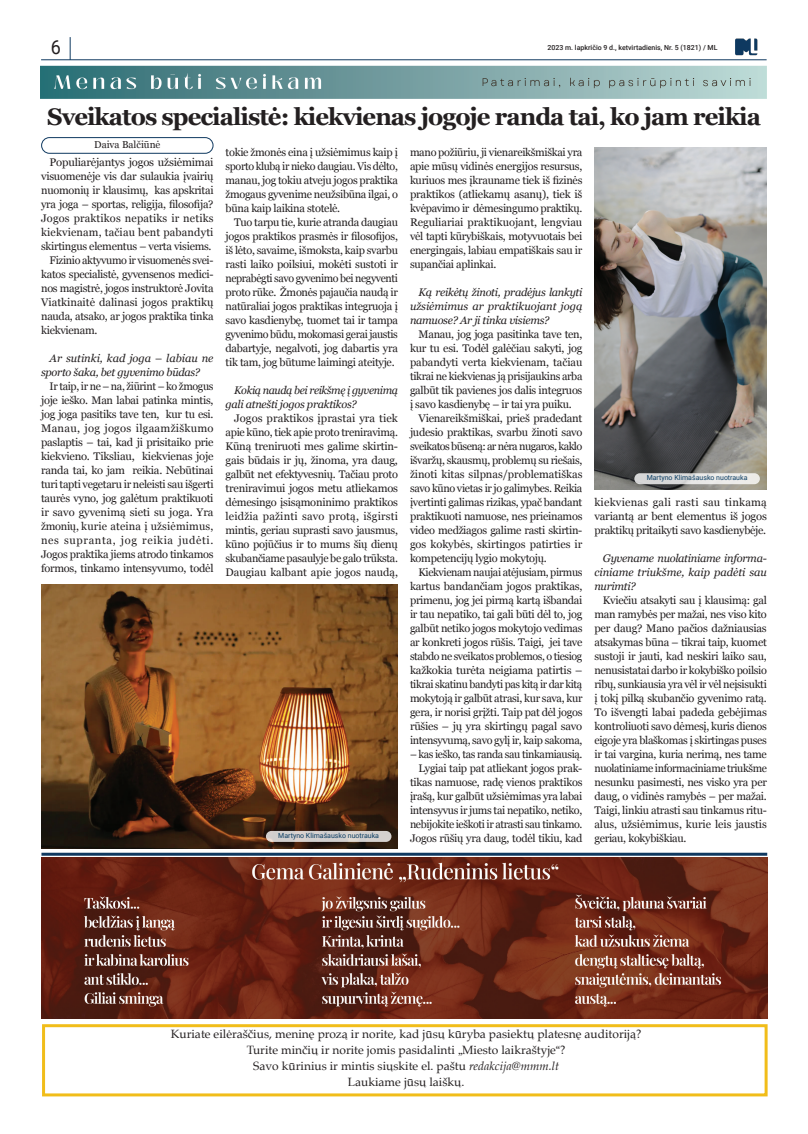
<style>
.page{position:relative;width:808px;height:1134px;background:#fff}
.page>*{position:absolute;margin:0;border:0;box-sizing:border-box;transform-origin:0 0}
.t1{font:700 24px "Georgia";letter-spacing:-.04em;color:#231f20}
.t2{font:19.2px "Roboto";color:#231f20;scale:.94 1}
.t3{font:12px "Palatino";color:#231f20}
.t4{font:11px/14px "Georgia";letter-spacing:-.025em;color:#231f20;text-align:justify}
.t5{font:italic 11px/14px "Georgia";letter-spacing:-.025em;color:#231f20}
.t6{font:10px "Georgia";color:#231f20}
.t7{font:7px "Roboto";color:#0a3c62}
.t8{font:500 7px "Roboto";color:#231f20}
.s1{font-style:normal}
.s2{font-family:"Georgia";font-size:11px}
.s3{font-style:italic}
</style>
<div class="page">
<hr style="left:41px;top:60px;width:726px;height:1px;background:#0e3960">
<svg style="left:70px;top:37px;width:1px;height:23px"></svg>
<img style="left:735px;top:38px;width:23px;height:18px">
<img style="left:41px;top:65px;width:726px;height:34px">
<div style="left:41px;top:137px;width:173px;height:17px;border:1px solid #0f3960;border-radius:8px"></div>
<img style="left:594px;top:147px;width:173px;height:343px">
<img style="left:41px;top:584px;width:357px;height:264px">
<hr style="left:41px;top:853px;width:726px;height:3px;background:#0f3960">
<div style="left:42px;top:1024px;width:725px;height:72px;border:3px solid #f1bd19"></div>
<img style="left:41px;top:857px;width:726px;height:161px">
<svg style="left:634px;top:473px;width:126px;height:11px"></svg>
<div style="left:266px;top:831px;width:125px;height:11px;background:#d3d0ce;border-radius:5px"></div>
<h2 class="t2" style="left:51px;top:34px;width:12px">6</h2>
<p class="t8" style="left:547px;top:42px;width:171px">2023 m. lapkričio 9 d., ketvirtadienis, Nr. 5 (1821) / ML</p>
<p class="t1" style="left:47px;top:99px;width:715px">Sveikatos specialistė: kiekvienas jogoje randa tai, ko jam reikia</p>
<p class="t6" style="left:94px;top:137px;width:68px">Daiva Balčiūnė</p>
<p class="t4" style="left:226px;top:144px;width:174px">tokie žmonės eina į užsiėmimus kaip į sporto klubą ir nieko daugiau. Vis dėlto, manau, jog tokiu atveju jogos praktika žmogaus gyvenime neužsibūna ilgai, o būna kaip laikina stotelė.</p>
<p class="t4" style="left:226px;top:214px;width:174px;text-indent:9px">Tuo tarpu tie, kurie atranda daugiau jogos praktikos prasmės ir filosofijos, iš lėto, savaime, išmoksta, kaip svarbu rasti laiko poilsiui, mokėti sustoti ir neprabėgti savo gyvenimo bei negyventi proto rūke. Žmonės pajaučia naudą ir natūraliai jogos praktikas integruoja į savo kasdienybę, tuomet tai ir tampa gyvenimo būdu, mokomasi gerai jaustis dabartyje, negalvoti, jog dabartis yra tik tam, jog būtume laimingi ateityje.</p>
<p class="t5" style="left:226px;top:382px;width:174px;text-indent:9px">Kokią naudą bei reikšmę į gyvenimą gali atnešti jogos praktikos?</p>
<p class="t4" style="left:226px;top:410px;width:174px;text-indent:9px">Jogos praktikos įprastai yra tiek apie kūno, tiek apie proto treniravimą.<br>Kūną treniruoti mes galime skirtin&shy;gais būdais ir jų, žinoma, yra daug, galbūt net efektyvesnių. Tačiau proto treniravimui jogos metu atliekamos dėmesingo įsisąmoninimo praktikos leidžia pažinti savo protą, išgirsti mintis, geriau suprasti savo jausmus, kūno pojūčius ir to mums šių dienų skubančiame pasaulyje be galo trūksta.<br>Daugiau kalbant apie jogos naudą,</p>
<p class="t4" style="left:410px;top:144px;width:174px">mano požiūriu, ji vienareikšmiškai yra apie mūsų vidinės energijos resursus, kuriuos mes įkrauname tiek iš fizinės praktikos (atliekamų asanų), tiek iš kvėpavimo ir dėmesingumo praktikų.<br>Reguliariai praktikuojant, lengviau vėl tapti kūrybiškais, motyvuotais bei energingais, labiau empatiškais sau ir supančiai aplinkai.</p>
<p class="t5" style="left:410px;top:284px;width:174px;text-align:justify;text-indent:9px">Ką reikėtų žinoti, pradėjus lankyti užsiėmimus ar praktikuojant jogą namuose? Ar ji tinka visiems?</p>
<p class="t4" style="left:410px;top:326px;width:174px;text-indent:9px">Manau, jog joga pasitinka tave ten, kur tu esi. Todėl galėčiau sakyti, jog pabandyti verta kiekvienam, tačiau tikrai ne kiekvienas ją prisijaukins arba galbūt tik pavienes jos dalis integruos į savo kasdienybę – ir tai yra puiku.</p>
<p class="t4" style="left:410px;top:410px;width:174px;text-indent:9px">Vienareikšmiškai, prieš pradedant judesio praktikas, svarbu žinoti savo sveikatos būseną: ar nėra nugaros, kaklo išvaržų, skausmų, problemų su riešais, žinoti kitas silpnas/problematiškas savo kūno vietas ir jo galimybes. Reikia įvertinti galimas rizikas, ypač bandant praktikuoti namuose, nes prieinamos video medžiagos galime rasti skirtin&shy;gos kokybės, skirtingos patirties ir kompetencijų lygio mokytojų.</p>
<p class="t4" style="left:410px;top:564px;width:174px;text-indent:9px">Kiekvienam naujai atėjusiam, pirmus kartus bandančiam jogos praktikas, primenu, jog jei pirmą kartą išbandai ir tau nepatiko, tai gali būti dėl to, jog galbūt netiko jogos mokytojo vedimas ar konkreti jogos rūšis. Taigi, jei tave stabdo ne sveikatos problemos, o tiesiog kažkokia turėta neigiama patirtis – tikrai skatinu bandyti pas kitą ir dar kitą mokytoją ir galbūt atrasi, kur sava, kur gera, ir norisi grįžti. Taip pat dėl jogos rūšies – jų yra skirtingų pagal savo intensyvumą, savo gylį ir, kaip sakoma,</p>
<p class="t4" style="left:410px;top:746px;width:174px">– kas ieško, tas randa sau tinkamiausią.</p>
<p class="t4" style="left:410px;top:760px;width:174px;text-indent:9px">Lygiai taip pat atliekant jogos prak&shy;tikas namuose, radę vienos praktikos įrašą, kur galbūt užsiėmimas yra labai intensyvus ir jums tai nepatiko, netiko, nebijokite ieškoti ir atrasti sau tinkamo.<br>Jogos rūšių yra daug, todėl tikiu, kad</p>
<p class="t4" style="left:41px;top:155px;width:174px;text-indent:9px">Populiarėjantys jogos užsiėmimai visuomenėje vis dar sulaukia įvairių nuomonių ir klausimų, kas apskritai yra joga – sportas, religija, filosofija?<br>Jogos praktikos nepatiks ir netiks kiekvienam, tačiau bent pabandyti skirtingus elementus – verta visiems.</p>
<p class="t4" style="left:41px;top:253px;width:174px;text-indent:9px">Fizinio aktyvumo ir visuomenės svei&shy;katos specialistė, gyvensenos medici&shy;nos magistrė, jogos instruktorė Jovita Viatkinaitė dalinasi jogos praktikų nauda, atsako, ar jogos praktika tinka kiekvienam.</p>
<p class="t5" style="left:41px;top:351px;width:174px;text-indent:9px">Ar sutinki, kad joga <span class="s1">–</span> labiau ne sporto šaka, bet gyvenimo būdas?</p>
<p class="t4" style="left:41px;top:379px;width:174px;text-indent:9px">Ir taip, ir ne – na, žiūrint – ko žmogus joje ieško. Man labai patinka mintis, jog joga pasitiks tave ten, kur tu esi.<br>Manau, jog jogos ilgaamžiškumo paslaptis – tai, kad ji prisitaiko prie kiekvieno. Tiksliau, kiekvienas joje randa tai, ko jam reikia. Nebūtinai turi tapti vegetaru ir neleisti sau išgerti taurės vyno, jog galėtum praktikuoti ir savo gyvenimą sieti su joga. Yra žmonių, kurie ateina į užsiėmimus, nes supranta, jog reikia judėti.<br>Jogos praktika jiems atrodo tinkamos formos, tinkamo intensyvumo, todėl</p>
<p class="t7" style="left:647px;top:473px;width:102px">Martyno Klimašausko nuotrauka</p>
<p class="t4" style="left:594px;top:495px;width:174px">kiekvienas gali rasti sau tinkamą variantą ar bent elementus iš jogos praktikų pritaikyti savo kasdienybėje.</p>
<p class="t5" style="left:594px;top:551px;width:174px;text-align:justify;text-indent:9px">Gyvename nuolatiniame informa&shy;ciniame triukšme, kaip padėti sau nurimti?</p>
<p class="t4" style="left:594px;top:593px;width:174px;text-indent:9px">Kviečiu atsakyti sau į klausimą: gal man ramybės per mažai, nes viso kito per daug? Mano pačios dažniausias atsakymas būna – tikrai taip, kuomet sustoji ir jauti, kad neskiri laiko sau, nenusistatai darbo ir kokybiško poilsio ribų, sunkiausia yra vėl ir vėl neįsisukti į tokį pilką skubančio gyvenimo ratą.<br>To išvengti labai padeda gebėjimas kontroliuoti savo dėmesį, kuris dienos eigoje yra blaškomas į skirtingas puses ir tai vargina, kuria nerimą, nes tame nuolatiniame informaciniame triukšme nesunku pasimesti, nes visko yra per daug, o vidinės ramybės – per mažai.<br>Taigi, linkiu atrasti sau tinkamus ritu&shy;alus, užsiėmimus, kurie leis jaustis geriau, kokybiškiau.</p>
<p class="t7" style="left:278px;top:831px;width:102px">Martyno Klimašausko nuotrauka</p>
<p class="t3" style="left:171px;top:1024px;width:472px">Kuriate eilėraščius, meninę prozą ir norite, kad jūsų kūryba pasiektų platesnę auditoriją?</p>
<p class="t3" style="left:247px;top:1040px;width:320px">Turite minčių ir norite jomis pasidalinti <span class="s2">„</span>Miesto laikraštyje<span class="s2">“</span>?</p>
<p class="t3" style="left:253px;top:1056px;width:307px">Savo kūrinius ir mintis siųskite el. paštu <span class="s3">redakcija@mmm.lt</span></p>
<p class="t3" style="left:348px;top:1072px;width:118px">Laukiame jūsų laiškų.</p>
</div>
